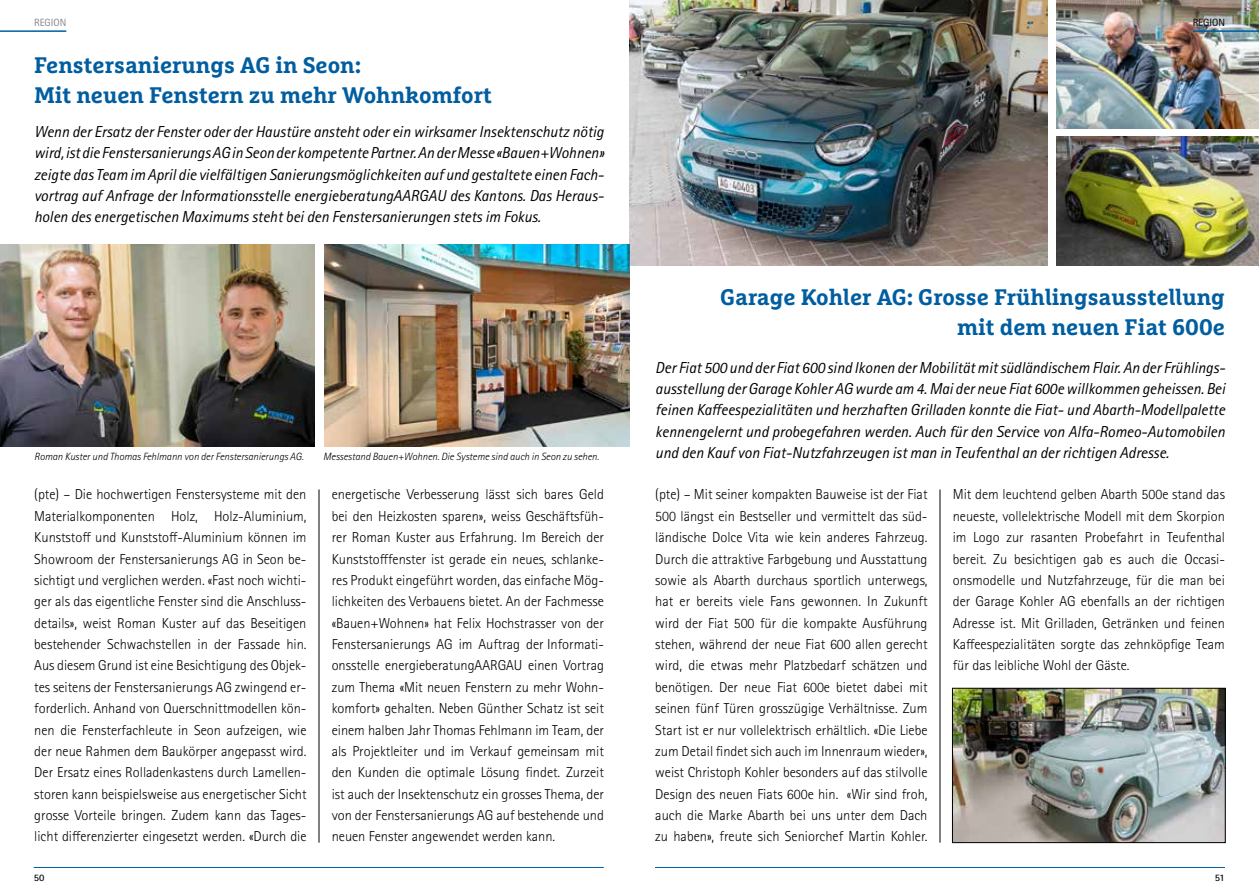
<style>
.page{position:relative;width:1259px;height:893px;background:#fff}
.page>*{position:absolute;margin:0;border:0;box-sizing:border-box;transform-origin:0 0}
.t1{font:700 22.5px/30px "Marselis Slab Pro";color:#005ea0;text-align:right}
.t2{font:italic 15.9px/21.3px "Rotis Sans Serif Std";color:#000;text-align:justify}
.t3{font:300 14.4px/21.3px "Rotis Sans Serif Std";color:#000;text-align:justify}
.t4{font:italic 300 10.5px "Rotis Sans Serif Std";color:#000}
.t5{font:10.5px "Rotis Sans Serif Std";color:#868786}
.t6{font:10.5px "Rotis Sans Serif Std";color:#000}
.t7{font:700 9.9px "Rotis Sans Serif Std";color:#000}
</style>
<div class="page">
<hr style="left:0;top:30px;width:66px;height:2px;background:#005ea0">
<hr style="left:34px;top:867px;width:570px;height:1px;background:#005ea0">
<img style="left:1056px;top:0;width:203px;height:128px">
<hr style="left:939px;top:489px;width:1px;height:354px;background:#000">
<img style="left:629px;top:0;width:418px;height:265px">
<img style="left:1056px;top:137px;width:203px;height:128px">
<img style="left:954px;top:690px;width:269px;height:151px">
<div style="left:952px;top:688px;width:273px;height:155px;border:1px solid #000"></div>
<hr style="left:1192px;top:30px;width:67px;height:2px;background:#005ea0">
<hr style="left:655px;top:867px;width:570px;height:1px;background:#005ea0">
<hr style="left:319px;top:489px;width:1px;height:354px;background:#000">
<img style="left:0;top:244px;width:315px;height:202px">
<img style="left:324px;top:244px;width:305px;height:202px">
<p class="t5" style="left:34px;top:16px;width:34px">REGION</p>
<h1 class="t1" style="left:34px;top:50px;width:459px;text-align:left">Fenstersanierungs AG in Seon:<br>Mit neuen Fenstern zu mehr Wohnkomfort</h1>
<p class="t2" style="left:34px;top:121px;width:571px">Wenn der Ersatz der Fenster oder der Haustüre ansteht oder ein wirksamer Insektenschutz nötig wird, ist die Fenstersanierungs AG in Seon der kompetente Partner. An der Messe «Bauen+Wohnen» zeigte das Team im April die vielfältigen Sanierungsmöglichkeiten auf und gestaltete einen Fach&shy;vortrag auf Anfrage der Informationsstelle energieberatungAARGAU des Kantons. Das Heraus&shy;holen des energetischen Maximums steht bei den Fenstersanierungen stets im Fokus.</p>
<p class="t4" style="left:34px;top:450px;width:271px">Roman Kuster und Thomas Fehlmann von der Fenstersanierungs AG.</p>
<p class="t4" style="left:323px;top:450px;width:277px">Messestand Bauen+Wohnen. Die Systeme sind auch in Seon zu sehen.</p>
<p class="t3" style="left:34px;top:484px;width:274px">(pte) – Die hochwertigen Fenstersysteme mit den Materialkomponenten Holz, Holz-Aluminium, Kunststoff und Kunststoff-Aluminium können im Showroom der Fenstersanierungs AG in Seon be&shy;sichtigt und verglichen werden. «Fast noch wichti&shy;ger als das eigentliche Fenster sind die Anschluss&shy;details», weist Roman Kuster auf das Beseitigen bestehender Schwachstellen in der Fassade hin.<br>Aus diesem Grund ist eine Besichtigung des Objek&shy;tes seitens der Fenstersanierungs AG zwingend er&shy;forderlich. Anhand von Querschnittmodellen kön&shy;nen die Fensterfachleute in Seon aufzeigen, wie der neue Rahmen dem Baukörper angepasst wird.<br>Der Ersatz eines Rolladenkastens durch Lamellen&shy;storen kann beispielsweise aus energetischer Sicht grosse Vorteile bringen. Zudem kann das Tages&shy;licht differenzierter eingesetzt werden. «Durch die</p>
<p class="t3" style="left:332px;top:484px;width:274px">energetische Verbesserung lässt sich bares Geld bei den Heizkosten sparen», weiss Geschäftsfüh&shy;rer Roman Kuster aus Erfahrung. Im Bereich der Kunststofffenster ist gerade ein neues, schlanke&shy;res Produkt eingeführt worden, das einfache Mög&shy;lichkeiten des Verbauens bietet. An der Fachmesse «Bauen+Wohnen» hat Felix Hochstrasser von der Fenstersanierungs AG im Auftrag der Informati&shy;onsstelle energieberatungAARGAU einen Vortrag zum Thema «Mit neuen Fenstern zu mehr Wohn&shy;komfort» gehalten. Neben Günther Schatz ist seit einem halben Jahr Thomas Fehlmann im Team, der als Projektleiter und im Verkauf gemeinsam mit den Kunden die optimale Lösung findet. Zurzeit ist auch der Insektenschutz ein grosses Thema, der von der Fenstersanierungs AG auf bestehende und neuen Fenster angewendet werden kann.</p>
<p class="t7" style="left:34px;top:871px;width:12px">50</p>
<p class="t6" style="left:1192px;top:16px;width:34px">REGION</p>
<h1 class="t1" style="left:720px;top:281px;width:506px">Garage Kohler AG: Grosse Frühlingsausstellung mit dem neuen Fiat 600e</h1>
<p class="t2" style="left:655px;top:357px;width:571px">Der Fiat 500 und der Fiat 600 sind Ikonen der Mobilität mit südländischem Flair. An der Frühlings&shy;ausstellung der Garage Kohler AG wurde am 4. Mai der neue Fiat 600e willkommen geheissen. Bei feinen Kaffeespezialitäten und herzhaften Grilladen konnte die Fiat- und Abarth-Modellpalette kennengelernt und probegefahren werden. Auch für den Service von Alfa-Romeo-Automobilen und den Kauf von Fiat-Nutzfahrzeugen ist man in Teufenthal an der richtigen Adresse.</p>
<p class="t3" style="left:655px;top:484px;width:274px">(pte) – Mit seiner kompakten Bauweise ist der Fiat 500 längst ein Bestseller und vermittelt das süd&shy;ländische Dolce Vita wie kein anderes Fahrzeug.<br>Durch die attraktive Farbgebung und Ausstattung sowie als Abarth durchaus sportlich unterwegs, hat er bereits viele Fans gewonnen. In Zukunft wird der Fiat 500 für die kompakte Ausführung stehen, während der neue Fiat 600 allen gerecht wird, die etwas mehr Platzbedarf schätzen und benötigen. Der neue Fiat 600e bietet dabei mit seinen fünf Türen grosszügige Verhältnisse. Zum Start ist er nur vollelektrisch erhältlich. «Die Liebe zum Detail findet sich auch im Innenraum wieder», weist Christoph Kohler besonders auf das stilvolle Design des neuen Fiats 600e hin. «Wir sind froh, auch die Marke Abarth bei uns unter dem Dach zu haben», freute sich Seniorchef Martin Kohler.</p>
<p class="t3" style="left:952px;top:484px;width:274px">Mit dem leuchtend gelben Abarth 500e stand das neueste, vollelektrische Modell mit dem Skorpion im Logo zur rasanten Probefahrt in Teufenthal bereit. Zu besichtigen gab es auch die Occasi&shy;onsmodelle und Nutzfahrzeuge, für die man bei der Garage Kohler AG ebenfalls an der richtigen Adresse ist. Mit Grilladen, Getränken und feinen Kaffeespezialitäten sorgte das zehnköpfige Team für das leibliche Wohl der Gäste.</p>
<p class="t7" style="left:1214px;top:871px;width:12px">51</p>
</div>
